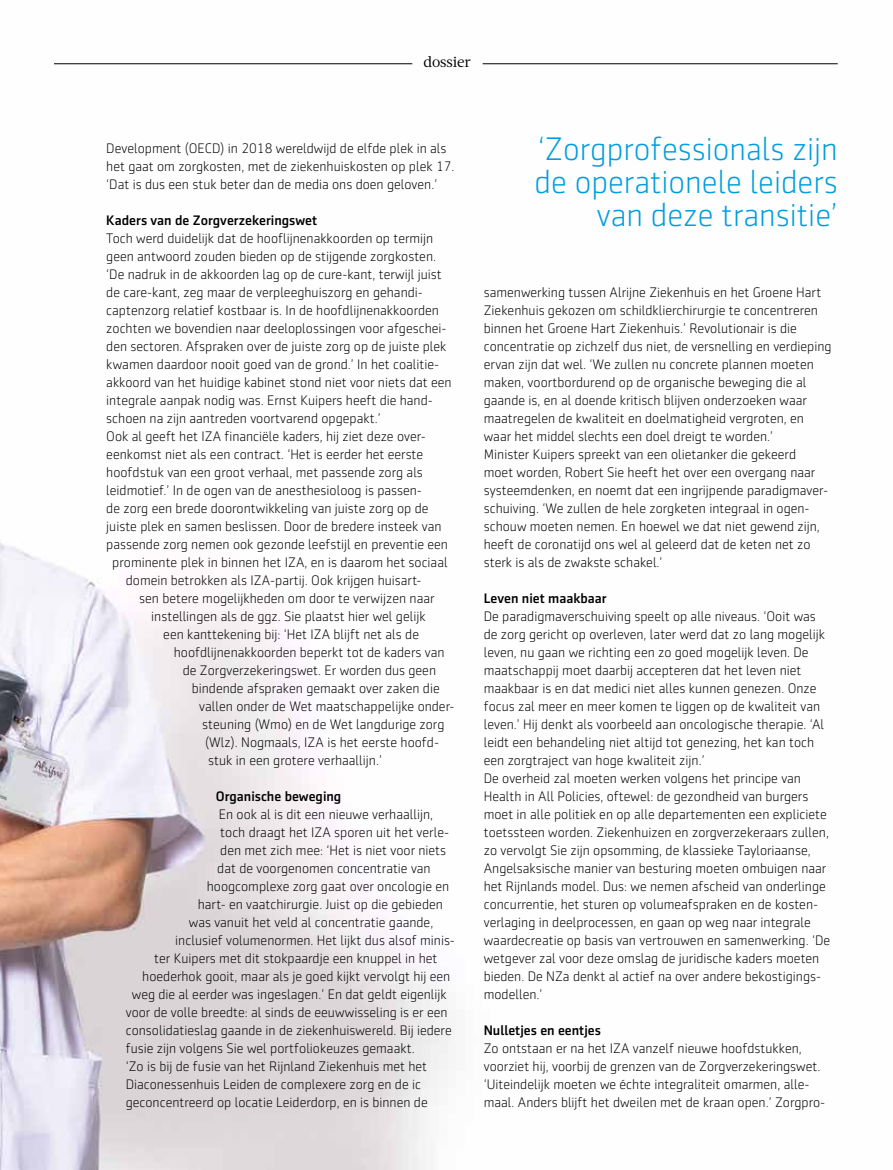
<style>
.page{position:relative;width:893px;height:1170px;background:#fff}
.page>*{position:absolute;margin:0;border:0;box-sizing:border-box;transform-origin:0 0}
.t1{font:300 33px/33px "Sentico Sans DT";color:#009ede;text-align:right}
.t2{font:15px "Acta";letter-spacing:-.01em;color:#000}
.t3{font:300 13.95px/18px "Sentico Sans DT";color:#000}
.t4{font:500 13.95px "Sentico Sans DT";color:#000}
</style>
<div class="page">
<img style="left:0;top:63px;width:838px;height:1106px">
<hr style="left:54px;top:63px;width:358px;height:1px;background:#000">
<hr style="left:483px;top:63px;width:355px;height:1px;background:#000">
<p class="t2" style="left:423px;top:53px;width:49px">dossier</p>
<p class="t3" style="left:106px;top:139px;width:350px">Development (OECD) in 2018 wereldwijd de elfde plek in als het gaat om zorgkosten, met de ziekenhuiskosten op plek 17. ‘Dat is dus een stuk beter dan de media ons doen geloven.’</p>
<p class="t4" style="left:106px;top:212px;width:213px">Kaders van de Zorgverzekeringswet</p>
<p class="t3" style="left:106px;top:229px;width:329px">Toch werd duidelijk dat de hooflijnenakkoorden op termijn</p>
<p class="t3" style="left:106px;top:247px;width:331px">geen antwoord zouden bieden op de stijgende zorgkosten.</p>
<p class="t3" style="left:106px;top:265px;width:337px">‘De nadruk in de akkoorden lag op de cure-kant, terwijl juist</p>
<p class="t3" style="left:106px;top:283px;width:318px">de care-kant, zeg maar de verpleeghuiszorg en gehandi-</p>
<p class="t3" style="left:106px;top:301px;width:334px">captenzorg relatief kostbaar is. In de hoofdlijnenakkoorden</p>
<p class="t3" style="left:106px;top:319px;width:342px">zochten we bovendien naar deeloplossingen voor afgeschei-</p>
<p class="t3" style="left:106px;top:337px;width:342px">den sectoren. Afspraken over de juiste zorg op de juiste plek</p>
<p class="t3" style="left:106px;top:355px;width:334px">kwamen daardoor nooit goed van de grond.’ In het coalitie-</p>
<p class="t3" style="left:106px;top:373px;width:347px">akkoord van het huidige kabinet stond niet voor niets dat een</p>
<p class="t3" style="left:106px;top:391px;width:328px">integrale aanpak nodig was. Ernst Kuipers heeft die hand-</p>
<p class="t3" style="left:106px;top:409px;width:276px">schoen na zijn aantreden voortvarend opgepakt.’</p>
<p class="t3" style="left:106px;top:427px;width:321px">Ook al geeft het IZA financiële kaders, hij ziet deze over-</p>
<p class="t3" style="left:106px;top:445px;width:318px">eenkomst niet als een contract. ‘Het is eerder het eerste</p>
<p class="t3" style="left:106px;top:463px;width:318px">hoofdstuk van een groot verhaal, met passende zorg als</p>
<p class="t3" style="left:106px;top:481px;width:317px">leidmotief.’ In de ogen van de anesthesioloog is passen-</p>
<p class="t3" style="left:106px;top:499px;width:324px">de zorg een brede doorontwikkeling van juiste zorg op de</p>
<p class="t3" style="left:106px;top:517px;width:337px">juiste plek en samen beslissen. Door de bredere insteek van</p>
<p class="t3" style="left:106px;top:535px;width:343px">passende zorg nemen ook gezonde leefstijl en preventie een</p>
<p class="t3" style="left:112px;top:553px;width:337px">prominente plek in binnen het IZA, en is daarom het sociaal</p>
<p class="t3" style="left:126px;top:571px;width:297px">domein betrokken als IZA-partij. Ook krijgen huisart-</p>
<p class="t3" style="left:139px;top:589px;width:297px">sen betere mogelijkheden om door te verwijzen naar</p>
<p class="t3" style="left:151px;top:607px;width:276px">instellingen als de ggz. Sie plaatst hier wel gelijk</p>
<p class="t3" style="left:163px;top:625px;width:257px">een kanttekening bij: ‘Het IZA blijft net als de</p>
<p class="t3" style="left:174px;top:643px;width:272px">hoofdlijnenakkoorden beperkt tot de kaders van</p>
<p class="t3" style="left:183px;top:661px;width:255px">de Zorgverzekeringswet. Er worden dus geen</p>
<p class="t3" style="left:192px;top:679px;width:249px">bindende afspraken gemaakt over zaken die</p>
<p class="t3" style="left:199px;top:697px;width:257px">vallen onder de Wet maatschappelijke onder-</p>
<p class="t3" style="left:202px;top:715px;width:244px">steuning (Wmo) en de Wet langdurige zorg</p>
<p class="t3" style="left:205px;top:733px;width:235px">(Wlz). Nogmaals, IZA is het eerste hoofd-</p>
<p class="t3" style="left:208px;top:751px;width:175px">stuk in een grotere verhaallijn.’</p>
<p class="t4" style="left:216px;top:788px;width:127px">Organische beweging</p>
<p class="t3" style="left:219px;top:805px;width:216px">En ook al is dit een nieuwe verhaallijn,</p>
<p class="t3" style="left:220px;top:823px;width:230px">toch draagt het IZA sporen uit het verle-</p>
<p class="t3" style="left:220px;top:841px;width:227px">den met zich mee: ‘Het is niet voor niets</p>
<p class="t3" style="left:217px;top:859px;width:215px">dat de voorgenomen concentratie van</p>
<p class="t3" style="left:207px;top:877px;width:244px">hoogcomplexe zorg gaat over oncologie en</p>
<p class="t3" style="left:198px;top:895px;width:247px">hart- en vaatchirurgie. Juist op die gebieden</p>
<p class="t3" style="left:189px;top:913px;width:246px">was vanuit het veld al concentratie gaande,</p>
<p class="t3" style="left:175px;top:931px;width:281px">inclusief volumenormen. Het lijkt dus alsof minis-</p>
<p class="t3" style="left:154px;top:949px;width:285px">ter Kuipers met dit stokpaardje een knuppel in het</p>
<p class="t3" style="left:142px;top:967px;width:310px">hoederhok gooit, maar als je goed kijkt vervolgt hij een</p>
<p class="t3" style="left:132px;top:985px;width:317px">weg die al eerder was ingeslagen.’ En dat geldt eigenlijk</p>
<p class="t3" style="left:126px;top:1003px;width:323px">voor de volle breedte: al sinds de eeuwwisseling is er een</p>
<p class="t3" style="left:126px;top:1021px;width:327px">consolidatieslag gaande in de ziekenhuiswereld. Bij iedere</p>
<p class="t3" style="left:126px;top:1039px;width:290px">fusie zijn volgens Sie wel portfoliokeuzes gemaakt.</p>
<p class="t3" style="left:126px;top:1057px;width:303px">‘Zo is bij de fusie van het Rijnland Ziekenhuis met het</p>
<p class="t3" style="left:126px;top:1075px;width:297px">Diaconessenhuis Leiden de complexere zorg en de ic</p>
<p class="t3" style="left:126px;top:1093px;width:303px">geconcentreerd op locatie Leiderdorp, en is binnen de</p>
<h1 class="t1" style="left:535px;top:133px;width:305px">‘Zorgprofessionals zijn de operationele leiders van deze transitie’</h1>
<p class="t3" style="left:484px;top:283px;width:349px">samenwerking tussen Alrijne Ziekenhuis en het Groene Hart Ziekenhuis gekozen om schildklierchirurgie te concentreren binnen het Groene Hart Ziekenhuis.’ Revolutionair is die concentratie op zichzelf dus niet, de versnelling en verdieping ervan zijn dat wel. ‘We zullen nu concrete plannen moeten maken, voortbordurend op de organische beweging die al gaande is, en al doende kritisch blijven onderzoeken waar maatregelen de kwaliteit en doelmatigheid vergroten, en waar het middel slechts een doel dreigt te worden.’<br>Minister Kuipers spreekt van een olietanker die gekeerd<br>moet worden, Robert Sie heeft het over een overgang naar systeemdenken, en noemt dat een ingrijpende paradigmaver&shy;schuiving. ‘We zullen de hele zorgketen integraal in ogen&shy;schouw moeten nemen. En hoewel we dat niet gewend zijn, heeft de coronatijd ons wel al geleerd dat de keten net zo sterk is als de zwakste schakel.’</p>
<p class="t4" style="left:484px;top:590px;width:124px">Leven niet maakbaar</p>
<p class="t3" style="left:484px;top:607px;width:348px">De paradigmaverschuiving speelt op alle niveaus. ‘Ooit was de zorg gericht op overleven, later werd dat zo lang mogelijk leven, nu gaan we richting een zo goed mogelijk leven. De maatschappij moet daarbij accepteren dat het leven niet maakbaar is en dat medici niet alles kunnen genezen. Onze focus zal meer en meer komen te liggen op de kwaliteit van leven.’ Hij denkt als voorbeeld aan oncologische therapie. ‘Al leidt een behandeling niet altijd tot genezing, het kan toch een zorgtraject van hoge kwaliteit zijn.’<br>De overheid zal moeten werken volgens het principe van Health in All Policies, oftewel: de gezondheid van burgers moet in alle politiek en op alle departementen een expliciete toetssteen worden. Ziekenhuizen en zorgverzekeraars zullen, zo vervolgt Sie zijn opsomming, de klassieke Tayloriaanse, Angelsaksische manier van besturing moeten ombuigen naar het Rijnlands model. Dus: we nemen afscheid van onderlinge concurrentie, het sturen op volumeafspraken en de kosten&shy;verlaging in deelprocessen, en gaan op weg naar integrale waardecreatie op basis van vertrouwen en samenwerking. ‘De wetgever zal voor deze omslag de juridische kaders moeten bieden. De NZa denkt al actief na over andere bekostigings&shy;modellen.’</p>
<p class="t4" style="left:484px;top:1022px;width:119px">Nulletjes en eentjes</p>
<p class="t3" style="left:484px;top:1039px;width:343px">Zo ontstaan er na het IZA vanzelf nieuwe hoofdstukken, voorziet hij, voorbij de grenzen van de Zorgverzekeringswet. ‘Uiteindelijk moeten we échte integraliteit omarmen, alle&shy;maal. Anders blijft het dweilen met de kraan open.’ Zorgpro-</p>
</div>
